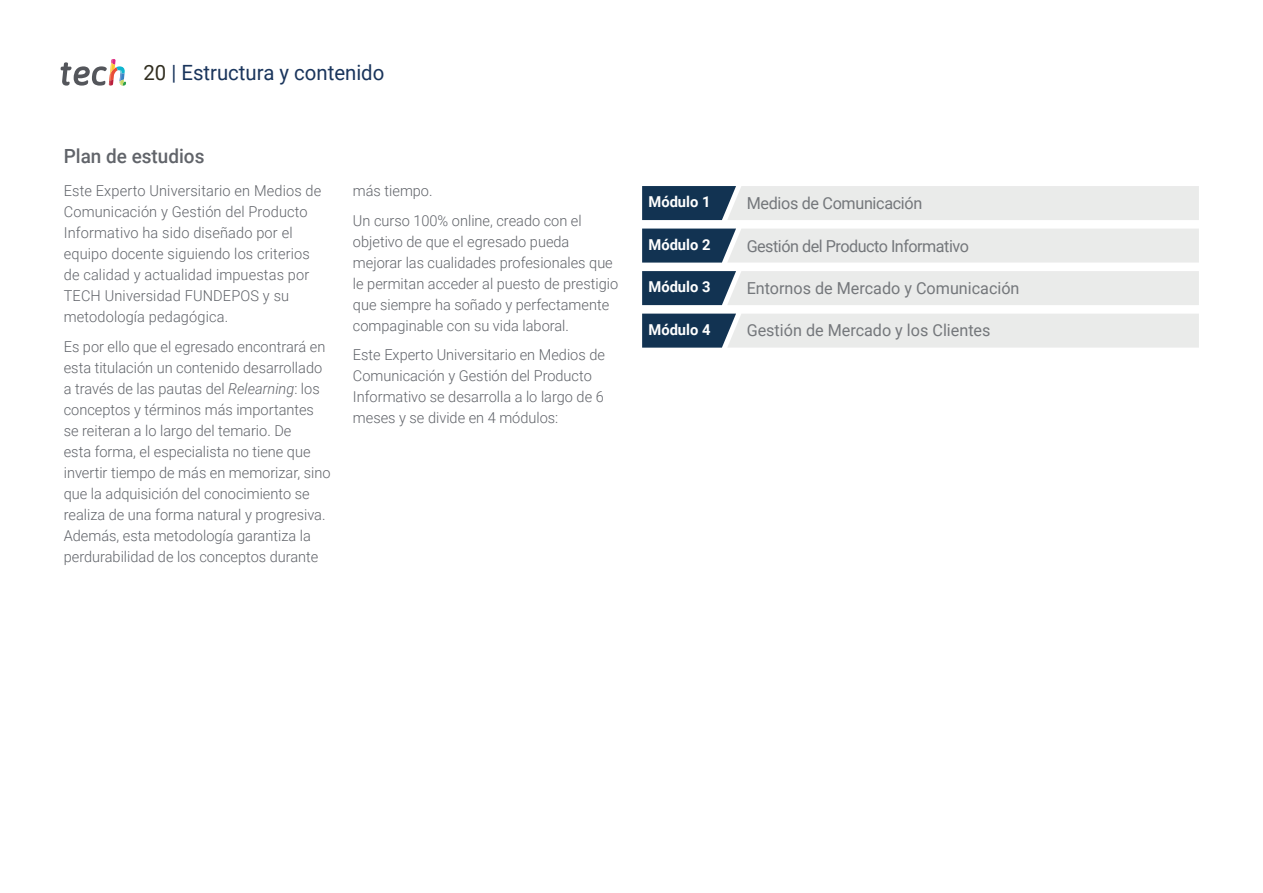
<style>
.page{position:relative;width:1263px;height:893px;background:#fff}
.page>*{position:absolute;margin:0;border:0;box-sizing:border-box;transform-origin:0 0}
.t1{font:21px "Roboto";color:#1a355c}
.t2{font:500 19.5px "Roboto";color:#61646a}
.t3{font:16.5px "Roboto";letter-spacing:-.01em;color:#74777b}
.t4{font:16.5px "Roboto";letter-spacing:-.03em;color:#74777b}
.t5{font:300 15px/21px "Roboto";color:#61646a}
.t6{font:700 15px "Roboto";color:#fff}
.s1{color:#312e20}
.s2{font-style:italic}
</style>
<div class="page">
<svg style="left:61px;top:59px;width:65px;height:27px"></svg>
<svg style="left:642px;top:186px;width:557px;height:34px;background:#c8ced2"></svg>
<svg style="left:642px;top:271px;width:557px;height:34px;background:#c8ced2"></svg>
<svg style="left:642px;top:314px;width:557px;height:34px;background:#c9cfd3"></svg>
<svg style="left:642px;top:229px;width:557px;height:34px;background:#c9cfd3"></svg>
<h1 class="t1" style="left:144px;top:57px;width:242px"><span class="s1">20</span> | Estructura y contenido</h1>
<h2 class="t2" style="left:64px;top:143px;width:142px">Plan de estudios</h2>
<p class="t5" style="left:64px;top:180px;width:259px">Este Experto Universitario en Medios de Comunicación y Gestión del Producto Informativo ha sido diseñado por el equipo docente siguiendo los criterios de calidad y actualidad impuestas por TECH Universidad FUNDEPOS y su metodología pedagógica.</p>
<p class="t5" style="left:64px;top:335px;width:268px">Es por ello que el egresado encontrará en esta titulación un contenido desarrollado a través de las pautas del <span class="s2">Relearning</span>: los conceptos y términos más importantes se reiteran a lo largo del temario. De<br>esta forma, el especialista no tiene que invertir tiempo de más en memorizar, sino que la adquisición del conocimiento se realiza de una forma natural y progresiva.<br>Además, esta metodología garantiza la perdurabilidad de los conceptos durante</p>
<p class="t5" style="left:353px;top:176px;width:230px;line-height:29.5px">más tiempo.<br>Un curso 100% online, creado con el</p>
<p class="t5" style="left:353px;top:230px;width:267px">objetivo de que el egresado pueda mejorar las cualidades profesionales que le permitan acceder al puesto de prestigio que siempre ha soñado y perfectamente compaginable con su vida laboral.</p>
<p class="t5" style="left:353px;top:344px;width:253px">Este Experto Universitario en Medios de Comunicación y Gestión del Producto Informativo se desarrolla a lo largo de 6 meses y se divide en 4 módulos:</p>
<p class="t6" style="left:648px;top:192px;width:63px">Módulo 1</p>
<p class="t3" style="left:747px;top:191px;width:177px">Medios de Comunicación</p>
<p class="t6" style="left:648px;top:234px;width:63px">Módulo 2</p>
<p class="t6" style="left:648px;top:277px;width:63px">Módulo 3</p>
<p class="t6" style="left:648px;top:319px;width:63px">Módulo 4</p>
<p class="t4" style="left:747px;top:234px;width:224px">Gestión del Producto Informativo</p>
<p class="t3" style="left:747px;top:276px;width:274px">Entornos de Mercado y Comunicación</p>
<p class="t3" style="left:747px;top:319px;width:245px">Gestión de Mercado y los Clientes</p>
</div>
